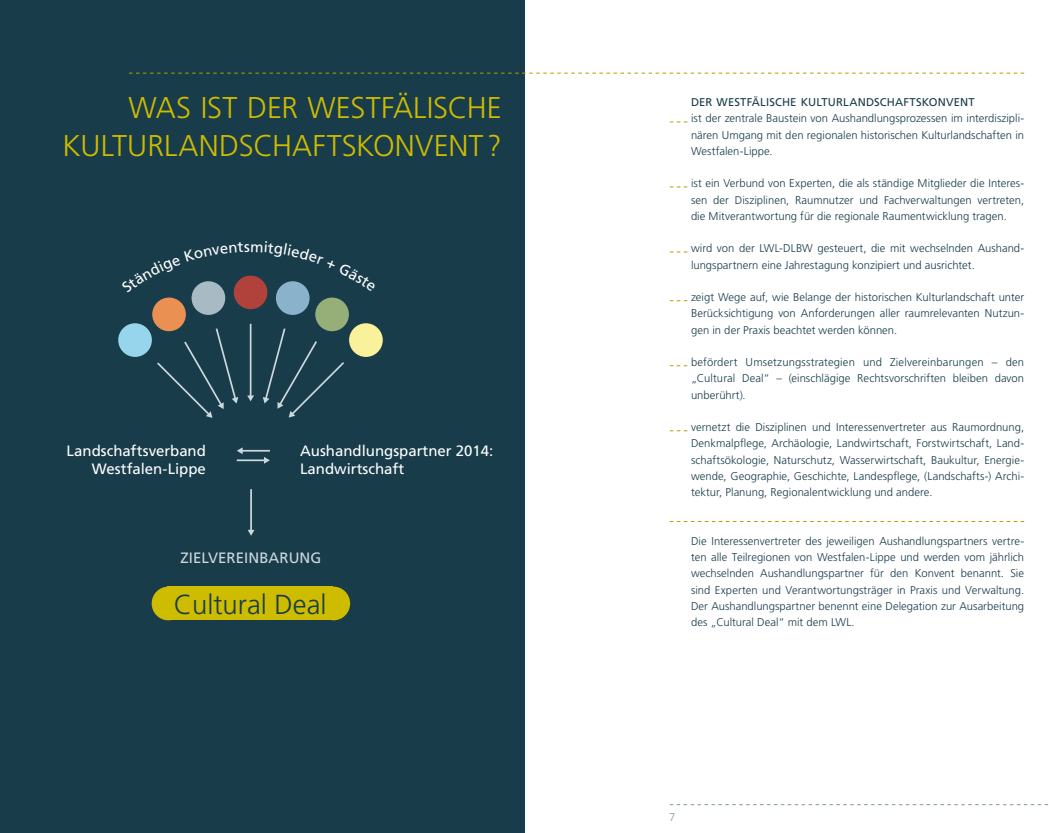
<style>
.page{position:relative;width:1049px;height:833px;background:#fff}
.page>*{position:absolute;margin:0;border:0;box-sizing:border-box;transform-origin:0 0}
.t1{font:300 30px/37.5px "Frutiger LT";letter-spacing:.005em;color:#cebc00;text-align:right}
.t2{font:300 27.5px "Frutiger LT";color:#183c4a}
.t3{font:15px/18px "Frutiger LT";color:#fff;text-align:right}
.t4{font:15px "Frutiger LT";letter-spacing:.005em;color:#ccd8de}
.t5{font:300 11.25px/16.2px "Frutiger LT";letter-spacing:.005em;color:#183c4a;text-align:justify}
.t6{font:11.25px "Frutiger LT";letter-spacing:.015em;color:#183c4a}
.t7{font:300 11.25px "Frutiger LT";color:#7c9999}
</style>
<div class="page">
<div style="left:0;top:0;width:524px;height:833px;background:#183c4a"></div>
<svg style="left:129px;top:73px;width:895px;height:1px"></svg>
<svg style="left:670px;top:430px;width:18px;height:1px"></svg>
<svg style="left:670px;top:365px;width:18px;height:1px"></svg>
<svg style="left:670px;top:300px;width:18px;height:1px"></svg>
<svg style="left:670px;top:251px;width:18px;height:1px"></svg>
<svg style="left:670px;top:186px;width:18px;height:1px"></svg>
<svg style="left:670px;top:121px;width:18px;height:1px"></svg>
<svg style="left:670px;top:804px;width:378px;height:1px"></svg>
<div style="left:276px;top:281px;width:34px;height:34px;background:#8bb2cb;border-radius:50%"></div>
<div style="left:192px;top:281px;width:33px;height:34px;background:#a8bbc5;border-radius:50%"></div>
<div style="left:152px;top:297px;width:34px;height:34px;background:#e99052;border-radius:50%"></div>
<div style="left:118px;top:323px;width:34px;height:34px;background:#96d5eb;border-radius:50%"></div>
<div style="left:234px;top:275px;width:33px;height:34px;background:#b0413b;border-radius:50%"></div>
<div style="left:315px;top:297px;width:34px;height:34px;background:#96af78;border-radius:50%"></div>
<div style="left:349px;top:323px;width:34px;height:34px;background:#faf19b;border-radius:50%"></div>
<svg style="left:237px;top:447px;width:33px;height:17px"></svg>
<svg style="left:247px;top:324px;width:7px;height:77px"></svg>
<svg style="left:157px;top:328px;width:81px;height:90px"></svg>
<svg style="left:263px;top:328px;width:81px;height:89px"></svg>
<svg style="left:248px;top:489px;width:6px;height:47px"></svg>
<div style="left:152px;top:586px;width:33px;height:34px;background:#cebc00;border-radius:50%"></div>
<div style="left:317px;top:586px;width:33px;height:34px;background:#cebc00;border-radius:50%"></div>
<div style="left:167px;top:586px;width:166px;height:34px;background:#cebc00"></div>
<svg style="left:670px;top:521px;width:354px;height:1px"></svg>
<svg style="left:192px;top:275px;width:117px;height:18px"></svg>
<h1 class="t1" style="left:62px;top:89px;width:441px">Was ist der Westfälische<br>Kulturlandschaftskonvent?</h1>
<h3 class="t3" style="left:67px;top:442px;width:141px">Landschaftsverband<br>Westfalen-Lippe</h3>
<h3 class="t3" style="left:300px;top:441px;width:195px;text-align:left">Aushandlungspartner 2014:<br>Landwirtschaft</h3>
<h3 class="t4" style="left:180px;top:548px;width:142px">Zielvereinbarung</h3>
<h2 class="t2" style="left:174px;top:588px;width:154px">Cultural Deal</h2>
<p class="t6" style="left:691px;top:96px;width:285px">Der Westfälische Kulturlandschaftskonvent</p>
<p class="t5" style="left:691px;top:110px;width:335px">ist der zentrale Baustein von Aushandlungsprozessen im interdiszipli&shy;nären U mgang mit den regionalen historischen Kulturlandschaften in Westfalen-Lippe.</p>
<p class="t5" style="left:691px;top:175px;width:335px">ist ein Verbund von Experten, die als ständige Mitglieder die I nteres&shy;sen der Disziplinen, Raumnutzer und Fachverwaltungen vertreten, die Mitverantwortung für die regionale Raumentwicklung tragen.</p>
<p class="t5" style="left:691px;top:240px;width:335px">wird von der LWL-DLBW gesteuert, die mit wechselnden Aushand&shy;lungspartnern eine Jahrestagung konzipiert und ausrichtet.</p>
<p class="t5" style="left:691px;top:289px;width:335px">zeigt Wege auf, wie Belange der historischen Kulturlandschaft unter Berücksichtigung von Anforderungen aller raumrelevanten N utzun&shy;gen in der Praxis beachtet werden können.</p>
<p class="t5" style="left:691px;top:354px;width:335px">befördert U msetzungsstrategien und Zielvereinbarungen – den „Cultural Deal“ – (einschlägige Rechtsvorschriften bleiben davon unberührt).</p>
<p class="t5" style="left:691px;top:419px;width:335px">vernetzt die Disziplinen und I nteressenvertreter aus Raumordnung, Denkmalpflege, Archäologie, Landwirtschaft, Forstwirtschaft, Land&shy;schaftsökologie, Naturschutz, Wasserwirtschaft, Baukultur, Energie&shy;wende, G eographie, G eschichte, Landespflege, (Landschafts-) Archi&shy;tektur, Planung, Regionalentwicklung und andere.</p>
<p class="t5" style="left:691px;top:533px;width:335px">Die I nteressenvertreter des jeweiligen Aushandlungspartners vertre&shy;ten alle Teilregionen von Westfalen-Lippe und werden vom jährlich wechselnden Aushandlungspartner für den Konvent benannt. Sie sind Experten und Verantwortungsträger in Praxis und Verwaltung.<br>Der Aushandlungspartner benennt eine Delegation zur Ausarbeitung des „Cultural Deal“ mit dem LWL.</p>
<p class="t7" style="left:669px;top:811px;width:8px">7</p>
</div>
